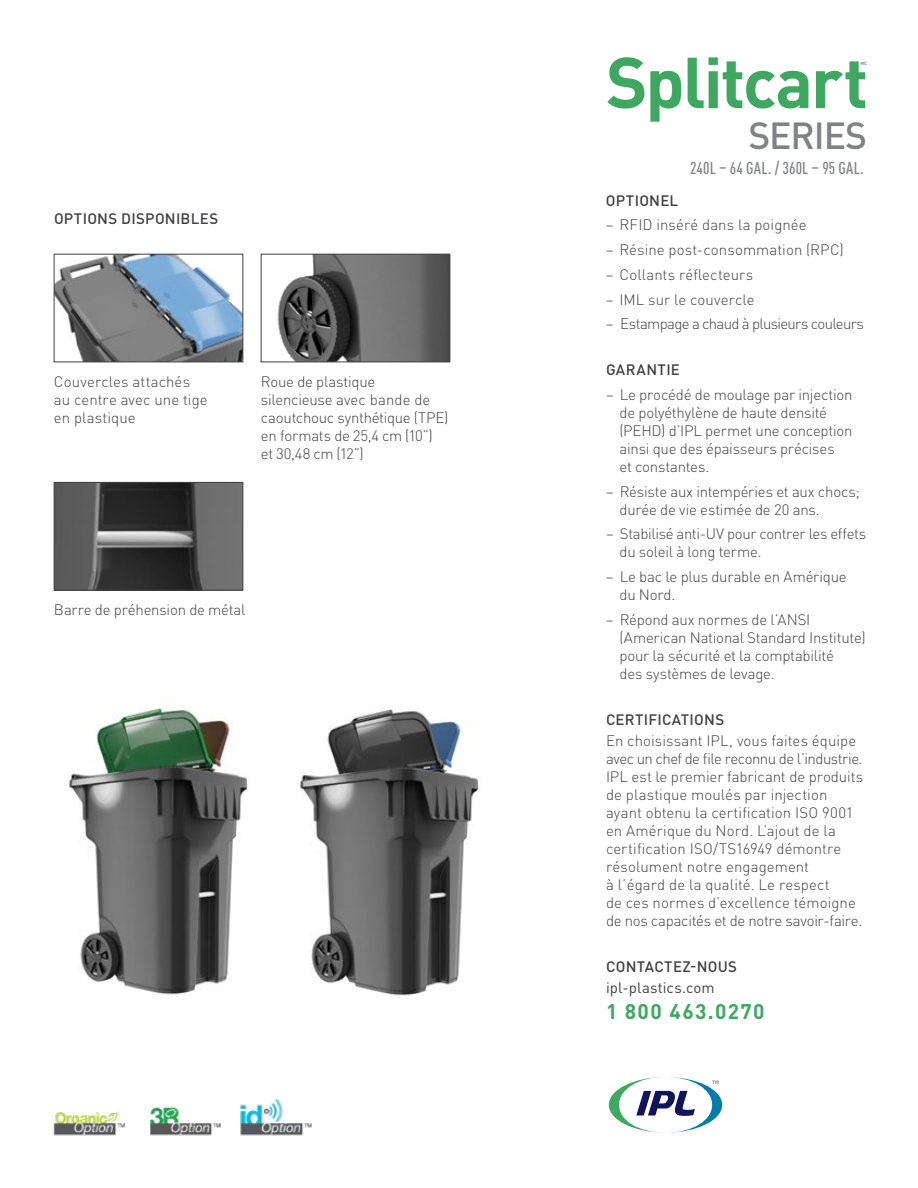
<style>
.page{position:relative;width:918px;height:1188px;background:#fff}
.page>*{position:absolute;margin:0;border:0;box-sizing:border-box;transform-origin:0 0}
.t1{font:700 70.8px "DINOT";letter-spacing:-.035em;color:#3fa860}
.t2{font:500 37.35px "DINOT";letter-spacing:-.03em;color:#808285}
.t3{font:700 21px "DINOT";letter-spacing:.07em;color:#3fa860}
.t4{font:500 condensed 16.95px "DINOT";letter-spacing:.01em;color:#808285}
.t5{font:300 15px/18px "DINOT";letter-spacing:-.01em;color:#414042}
.t6{font:500 15px "DINOT";letter-spacing:.02em;color:#414042}
.t7{font:300 15px "DINOT";letter-spacing:-.045em;color:#414042}
.t8{font:300 15px "DINOT";letter-spacing:.01em;color:#414042}
.t9{font:15px "DINOT";letter-spacing:.01em;color:#414042}
.t10{font:700 4.65px "DINOT";color:#808285}
</style>
<div class="page">
<img style="left:56px;top:256px;width:185px;height:104px">
<div style="left:54px;top:254px;width:189px;height:108px;border:1px solid #414042"></div>
<img style="left:56px;top:484px;width:185px;height:104px">
<div style="left:54px;top:482px;width:189px;height:108px;border:1px solid #414042"></div>
<img style="left:277px;top:256px;width:171px;height:104px">
<div style="left:261px;top:254px;width:189px;height:108px;border:1px solid #414042"></div>
<svg style="left:609px;top:1077px;width:113px;height:56px"></svg>
<img style="left:150px;top:1107px;width:71px;height:29px">
<img style="left:53px;top:1111px;width:73px;height:25px">
<img style="left:240px;top:1099px;width:72px;height:37px">
<img style="left:69px;top:708px;width:179px;height:287px">
<img style="left:300px;top:709px;width:179px;height:287px">
<p class="t6" style="left:54px;top:208px;width:166px">OPTIONS DISPONIBLES</p>
<p class="t5" style="left:54px;top:372px;width:155px">Couvercles attachés au centre avec une tige en plastique</p>
<p class="t5" style="left:261px;top:372px;width:189px">Roue de plastique silencieuse avec bande de caoutchouc synthétique (TPE) en formats de 25,4 cm (10”) et 30,48 cm (12”)</p>
<p class="t5" style="left:54px;top:600px;width:193px">Barre de préhension de métal</p>
<h1 class="t1" style="left:606px;top:34px;width:264px">Splitcart</h1>
<p class="t10" style="left:861px;top:60px;width:8px">MC</p>
<h2 class="t2" style="left:748px;top:110px;width:120px">SERIES</h2>
<p class="t4" style="left:690px;top:158px;width:176px">240L – 64 GAL. / 360L – 95 GAL.</p>
<p class="t6" style="left:606px;top:190px;width:74px">OPTIONEL</p>
<p class="t5" style="left:606px;top:215px;width:202px">– RFID inséré dans la poignée</p>
<p class="t5" style="left:606px;top:240px;width:239px">– Résine post-consommation (RPC)</p>
<p class="t8" style="left:606px;top:264px;width:149px">– Collants réflecteurs</p>
<p class="t5" style="left:606px;top:290px;width:150px">– IML sur le couvercle</p>
<p class="t7" style="left:606px;top:314px;width:259px">– Estampage a chaud à plusieurs couleurs</p>
<p class="t6" style="left:606px;top:359px;width:76px">GARANTIE</p>
<p class="t5" style="left:620px;top:385px;width:235px;text-indent:-14px">– Le procédé de moulage par injection de polyéthylène de haute densité (PEHD) d’IPL permet une conception ainsi que des épaisseurs précises<br>et constantes.</p>
<p class="t5" style="left:620px;top:482px;width:242px;text-indent:-13px">– Résiste aux intempéries et aux chocs; durée de vie estimée de 20 ans.</p>
<p class="t5" style="left:619px;top:524px;width:248px;text-indent:-13px">– Stabilisé anti-UV pour contrer les effets du soleil à long terme.</p>
<p class="t5" style="left:619px;top:567px;width:229px;text-indent:-14px">– Le bac le plus durable en Amérique du Nord.</p>
<p class="t5" style="left:619px;top:610px;width:248px;text-indent:-13px">– Répond aux normes de l’ANSI (American National Standard Institute) pour la sécurité et la comptabilité<br>des systèmes de levage.</p>
<p class="t6" style="left:606px;top:709px;width:120px">CERTIFICATIONS</p>
<p class="t5" style="left:606px;top:731px;width:259px">En choisissant IPL, vous faites équipe avec un chef de file reconnu de l’industrie.<br>IPL est le premier fabricant de produits de plastique moulés par injection ayant obtenu la certification ISO 9001 en Amérique du Nord. L’ajout de la certification ISO/TS16949 démontre résolument notre engagement<br>à l’égard de la qualité. Le respect<br>de ces normes d’excellence témoigne de nos capacités et de notre savoir-faire.</p>
<p class="t6" style="left:606px;top:956px;width:133px">CONTACTEZ-NOUS</p>
<p class="t9" style="left:606px;top:978px;width:110px">ipl-plastics.com</p>
<h3 class="t3" style="left:606px;top:997px;width:160px">1 800 463.0270</h3>
</div>
